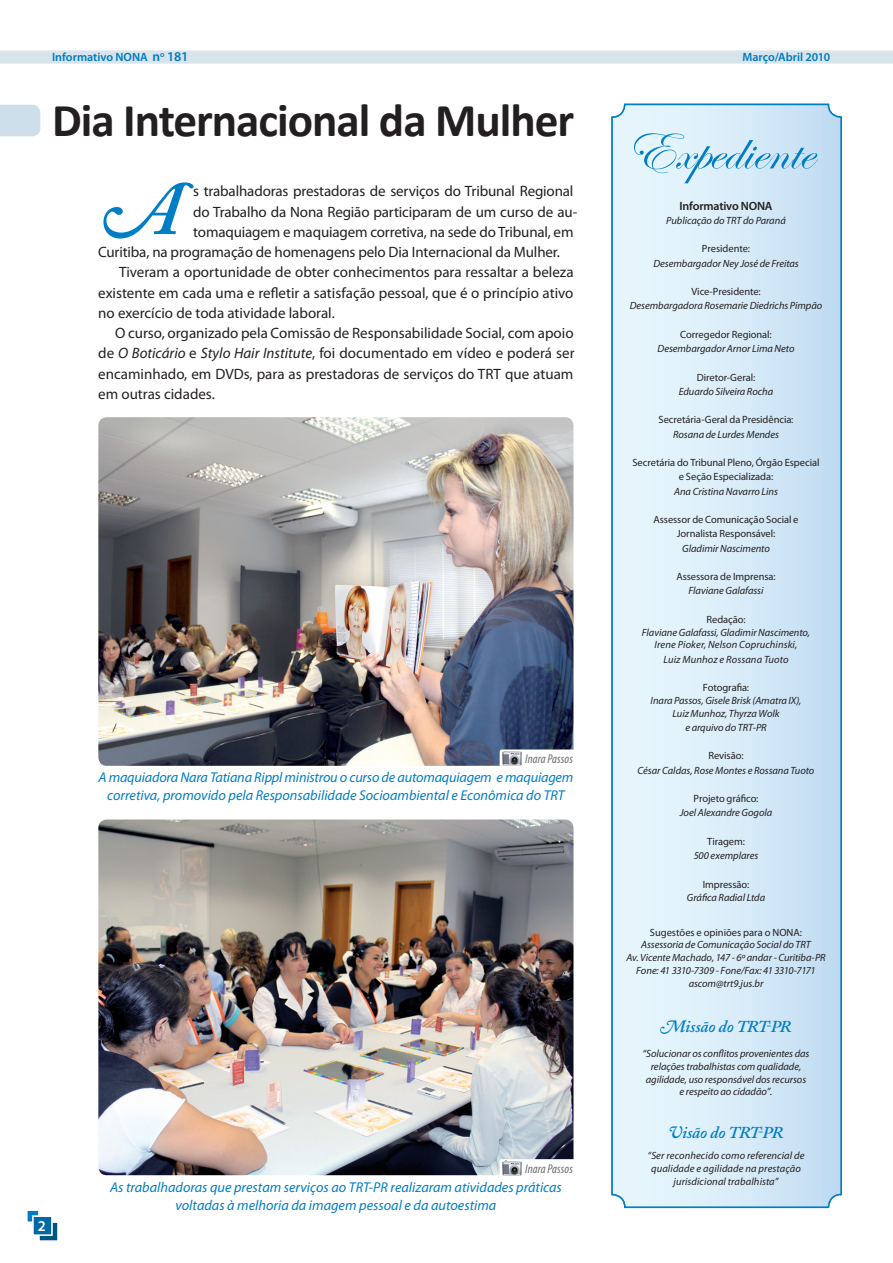
<style>
.page{position:relative;width:893px;height:1263px;background:#fff}
.page>*{position:absolute;margin:0;border:0;box-sizing:border-box;transform-origin:0 0}
.t1{font:italic 600 75.15px "Adobe Caslon Pro";color:#007ec5}
.t2{font:700 47.25px "Calibri";letter-spacing:-.02em;color:#231f20}
.t3{font:italic 600 17.25px "Adobe Caslon Pro";letter-spacing:-.01em;color:#007ec5}
.t4{font:15px "Myriad Pro";color:#231f20}
.t5{font:600 15px "Myriad Pro";color:#fff}
.t6{font:italic 14.25px/18px "Myriad Pro";color:#007ec5;text-align:center}
.t7{font:italic condensed 12.75px "Myriad Pro";letter-spacing:.005em;color:#6c6d70}
.t8{font:600 12px "Myriad Pro";color:#007ec5}
.t9{font:600 12px "Myriad Pro";letter-spacing:-.015em;color:#231f20}
.t10{font:italic 10.5px/12.8px "Myriad Pro";letter-spacing:-.005em;color:#231f20;text-align:center}
.t11{font:10.5px/14.2px "Myriad Pro";letter-spacing:-.005em;color:#231f20;text-align:center}
.s1{font-size:13.5px}
.s2{font-style:italic}
.s3{font-size:16.5px}
</style>
<div class="page">
<div style="left:38px;top:1221px;width:21px;height:21px;background:#005285;border:2px solid #fff"></div>
<div style="left:27px;top:1210px;width:12px;height:12px;background:#007ec5;border:1px solid #fff"></div>
<div style="left:32px;top:1215px;width:21px;height:21px;background:#0068a5;border:2px solid #fff"></div>
<svg style="left:0;top:50px;width:893px;height:14px;background:#dae5ed"></svg>
<div style="left:612px;top:104px;width:229px;height:1103px;background:linear-gradient(to right,#ecfafe,#c3ddf2);border-radius:13px"></div>
<svg style="left:634px;top:133px;width:184px;height:51px;background:#c0dff2"></svg>
<div style="left:611px;top:104px;width:231px;height:1104px;border:2px solid #007ec5;border-radius:13px"></div>
<svg style="left:0;top:105px;width:40px;height:31px"></svg>
<img style="left:98px;top:417px;width:475px;height:349px">
<img style="left:98px;top:819px;width:475px;height:356px">
<div style="left:500px;top:749px;width:76px;height:18px;background:#fff;border-radius:2px"></div>
<img style="left:502px;top:751px;width:20px;height:15px">
<div style="left:500px;top:1159px;width:76px;height:18px;background:#fff;border-radius:2px"></div>
<img style="left:502px;top:1161px;width:20px;height:14px">
<p class="t8" style="left:52px;top:49px;width:138px">Informativo NONA <span class="s1">n</span><sup>o</sup> <span class="s1">181</span></p>
<p class="t8" style="left:742px;top:50px;width:89px">Março/Abril 2010</p>
<h2 class="t2" style="left:52px;top:91px;width:524px">Dia Internacional da Mulher</h2>
<h3 class="t5" style="left:38px;top:1216px;width:10px">2</h3>
<h1 class="t1" style="left:104px;top:164px;width:80px">A</h1>
<h3 class="t4" style="left:193px;top:182px;width:382px">s trabalhadoras prestadoras de serviços do Tribunal Regional</h3>
<h3 class="t4" style="left:193px;top:202px;width:385px">do Trabalho da Nona Região participaram de um curso de au-</h3>
<h3 class="t4" style="left:193px;top:223px;width:382px">tomaquiagem e maquiagem corretiva, na sede do Tribunal, em</h3>
<h3 class="t4" style="left:98px;top:243px;width:463px">Curitiba, na programação de homenagens pelo Dia Internacional da Mulher.</h3>
<h3 class="t4" style="left:119px;top:263px;width:456px">Tiveram a oportunidade de obter conhecimentos para ressaltar a beleza</h3>
<h3 class="t4" style="left:98px;top:283px;width:477px">existente em cada uma e refletir a satisfação pessoal, que é o princípio ativo</h3>
<h3 class="t4" style="left:98px;top:304px;width:238px">no exercício de toda atividade laboral.</h3>
<h3 class="t4" style="left:115px;top:324px;width:460px">O curso, organizado pela Comissão de Responsabilidade Social, com apoio</h3>
<h3 class="t4" style="left:98px;top:344px;width:478px">de <span class="s2">O Boticário</span> e <span class="s2">Stylo Hair Institute</span>, foi documentado em vídeo e poderá ser</h3>
<h3 class="t4" style="left:98px;top:364px;width:477px">encaminhado, em DVDs, para as prestadoras de serviços do TRT que atuam</h3>
<h3 class="t4" style="left:98px;top:385px;width:118px">em outras cidades.</h3>
<p class="t7" style="left:525px;top:751px;width:49px">Inara Passos</p>
<h3 class="t6" style="left:99px;top:768px;width:476px">A maquiadora Nara Tatiana Rippl ministrou o curso de automaquiagem e maquiagem corretiva, promovido pela Responsabilidade Socioambiental e Econômica do TRT</h3>
<p class="t7" style="left:525px;top:1161px;width:49px">Inara Passos</p>
<h3 class="t6" style="left:110px;top:1178px;width:453px">As trabalhadoras que prestam serviços ao TRT-PR realizaram atividades práticas voltadas à melhoria da imagem pessoal e da autoestima</h3>
<p class="t9" style="left:679px;top:198px;width:95px">Informativo NONA</p>
<p class="t10" style="left:666px;top:214px;width:121px">Publicação do TRT do Paraná</p>
<p class="t11" style="left:702px;top:242px;width:50px">Presidente:</p>
<p class="t10" style="left:653px;top:257px;width:147px">Desembargador Ney José de Freitas</p>
<p class="t11" style="left:691px;top:284px;width:71px">Vice-Presidente:</p>
<p class="t10" style="left:630px;top:299px;width:194px">Desembargadora Rosemarie Diedrichs Pimpão</p>
<p class="t11" style="left:680px;top:327px;width:93px">Corregedor Regional:</p>
<p class="t10" style="left:657px;top:342px;width:139px">Desembargador Arnor Lima Neto</p>
<p class="t11" style="left:697px;top:370px;width:60px">Diretor-Geral:</p>
<p class="t10" style="left:679px;top:385px;width:96px">Eduardo Silveira Rocha</p>
<p class="t11" style="left:659px;top:413px;width:136px">Secretária-Geral da Presidência:</p>
<p class="t10" style="left:673px;top:428px;width:107px">Rosana de Lurdes Mendes</p>
<p class="t11" style="left:632px;top:455px;width:189px">Secretária do Tribunal Pleno, Órgão Especial e Seção Especializada:</p>
<p class="t10" style="left:674px;top:485px;width:105px">Ana Cristina Navarro Lins</p>
<p class="t11" style="left:653px;top:512px;width:147px">Assessor de Comunicação Social e<br>Jornalista Responsável:</p>
<p class="t10" style="left:682px;top:542px;width:89px">Gladimir Nascimento</p>
<p class="t11" style="left:676px;top:569px;width:101px">Assessora de Imprensa:</p>
<p class="t10" style="left:689px;top:584px;width:76px">Flaviane Galafassi</p>
<p class="t11" style="left:706px;top:612px;width:41px">Redação:</p>
<p class="t10" style="left:642px;top:625px;width:170px">Flaviane Galafassi, Gladimir Nascimento,<br>Irene Pioker, Nelson Copruchinski,</p>
<p class="t10" style="left:663px;top:652px;width:127px">Luiz Munhoz e Rossana Tuoto</p>
<p class="t11" style="left:703px;top:680px;width:48px">Fotografia:</p>
<p class="t10" style="left:651px;top:694px;width:152px">Inara Passos, Gisele Brisk (Amatra IX),<br>Luiz Munhoz, Thyrza Wolk</p>
<p class="t10" style="left:685px;top:721px;width:83px">e arquivo do TRT-PR</p>
<p class="t11" style="left:708px;top:748px;width:36px">Revisão:</p>
<p class="t10" style="left:638px;top:763px;width:178px">César Caldas, Rose Montes e Rossana Tuoto</p>
<p class="t11" style="left:694px;top:791px;width:66px">Projeto gráfico:</p>
<p class="t10" style="left:680px;top:806px;width:94px">Joel Alexandre Gogola</p>
<p class="t11" style="left:707px;top:834px;width:39px">Tiragem:</p>
<p class="t10" style="left:694px;top:849px;width:66px">500 exemplares</p>
<p class="t11" style="left:703px;top:877px;width:48px">Impressão:</p>
<p class="t10" style="left:687px;top:891px;width:80px">Gráfica Radial Ltda</p>
<p class="t11" style="left:650px;top:925px;width:154px">Sugestões e opiniões para o NONA:</p>
<p class="t10" style="left:626px;top:938px;width:201px">Assessoria de Comunicação Social do TRT<br>Av. Vicente Machado, 147 - 6º andar - Curitiba-PR Fone: 41 3310-7309 - Fone/Fax: 41 3310-7171 ascom@trt9.jus.br</p>
<h3 class="t3" style="left:660px;top:1016px;width:133px">Missão do <span class="s3">TRT</span><sup>-</sup><span class="s3">PR</span></h3>
<p class="t10" style="left:642px;top:1047px;width:169px">“Solucionar os conflitos provenientes das relações trabalhistas com qualidade, agilidade, uso responsável dos recursos e respeito ao cidadão”.</p>
<h3 class="t3" style="left:669px;top:1121px;width:116px">Visão do <span class="s3">TRT</span><sup>-</sup><span class="s3">PR</span></h3>
<p class="t10" style="left:647px;top:1149px;width:159px">“Ser reconhecido como referencial de qualidade e agilidade na prestação jurisdicional trabalhista”</p>
</div>
